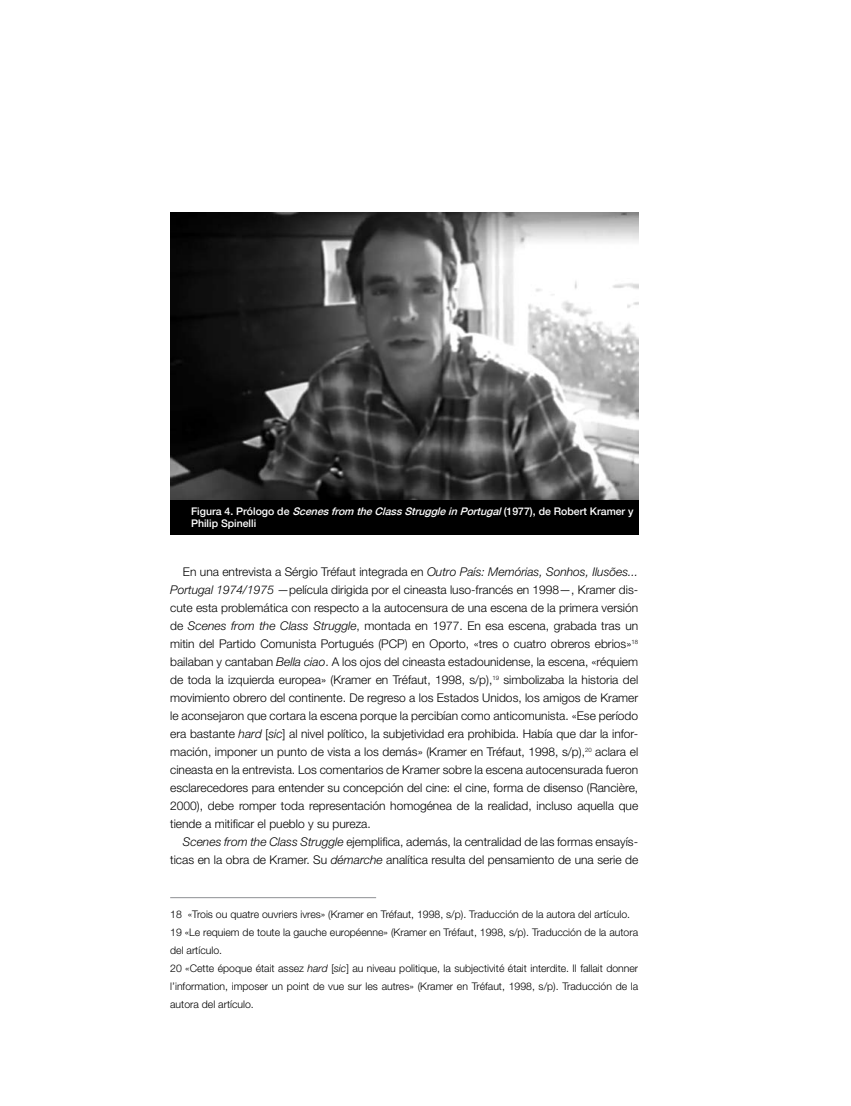
<style>
.page{position:relative;width:851px;height:1106px;background:#fff}
.page>*{position:absolute;margin:0;border:0;box-sizing:border-box;transform-origin:0 0}
.t1{font:300 12px/18px "Helvetica Neue LT Std";color:#000;text-align:justify}
.t2{font:300 10.5px/18px "Helvetica Neue LT Std";color:#000}
.t3{font:500 10.5px/12.6px "Helvetica 65";color:#fff}
.s1{font-style:italic}
</style>
<div class="page">
<img style="left:170px;top:213px;width:468px;height:287px">
<div style="left:170px;top:500px;width:468px;height:35px;background:#000"></div>
<hr style="left:170px;top:897px;width:206px;height:1px;background:#939598">
<p class="t3" style="left:191px;top:504px;width:444px">Figura 4. Prólogo de <span class="s1">Scenesfrom theClassStruggleinPortugal</span>(1977), de Robert Kramer y<br>Philip Spinelli</p>
<p class="t1" style="left:170px;top:562px;width:469px;text-indent:13px">En una entrevista a Sérgio Tréfaut integrada en <span class="s1">Outro País: Memórias, Sonhos, Ilusões...<br>Portugal 1974/1975</span> —película dirigida por el cineasta luso-francés en 1998—, Kramer dis&shy;cute esta problemática con respecto a la autocensura de una escena de la primera versión de <span class="s1">Scenes from the Class Struggle</span>, montada en 1977. En esa escena, grabada tras un mitin del Partido Comunista Portugués (PCP) en Oporto, «tres o cuatro obreros ebrios»<sup>18 </sup>bailaban y cantaban <span class="s1">Bella ciao</span>. A los ojos del cineasta estadounidense, la escena, «réquiem de toda la izquierda europea» (Kramer en Tréfaut, 1998, s/p),<sup>19</sup> simbolizaba la historia del movimiento obrero del continente. De regreso a los Estados Unidos, los amigos de Kramer le aconsejaron que cortara la escena porque la percibían como anticomunista. «Ese período era bastante <span class="s1">hard</span> [<span class="s1">sic</span>] al nivel político, la subjetividad era prohibida. Había que dar la infor&shy;mación, imponer un punto de vista a los demás» (Kramer en Tréfaut, 1998, s/p),<sup>20</sup> aclara el cineasta en la entrevista. Los comentarios de Kramer sobre la escena autocensurada fueron esclarecedores para entender su concepción del cine: el cine, forma de disenso (Rancière, 2000), debe romper toda representación homogénea de la realidad, incluso aquella que tiende a mitificar el pueblo y su pureza.</p>
<p class="t1" style="left:170px;top:832px;width:469px;text-align:right"><span class="s1">Scenes from the Class Struggle</span> ejemplifica, además, la centralidad de las formas ensayís&shy;ticas en la obra de Kramer. Su <span class="s1">démarche</span> analítica resulta del pensamiento de una serie de</p>
<p class="t2" style="left:170px;top:905px;width:469px">18 «Trois ou quatre ouvriers ivres» (Kramer en Tréfaut, 1998, s/p). Traducción de la autora del artículo.<br>19 «Le requiem de toute la gauche européenne» (Kramer en Tréfaut, 1998, s/p). Traducción de la autora del artículo.<br>20 «Cette époque était assez <span class="s1">hard</span> [<span class="s1">sic</span>] au niveau politique, la subjectivité était interdite. Il fallait donner l’information, imposer un point de vue sur les autres» (Kramer en Tréfaut, 1998, s/p). Traducción de la autora del artículo.</p>
</div>
